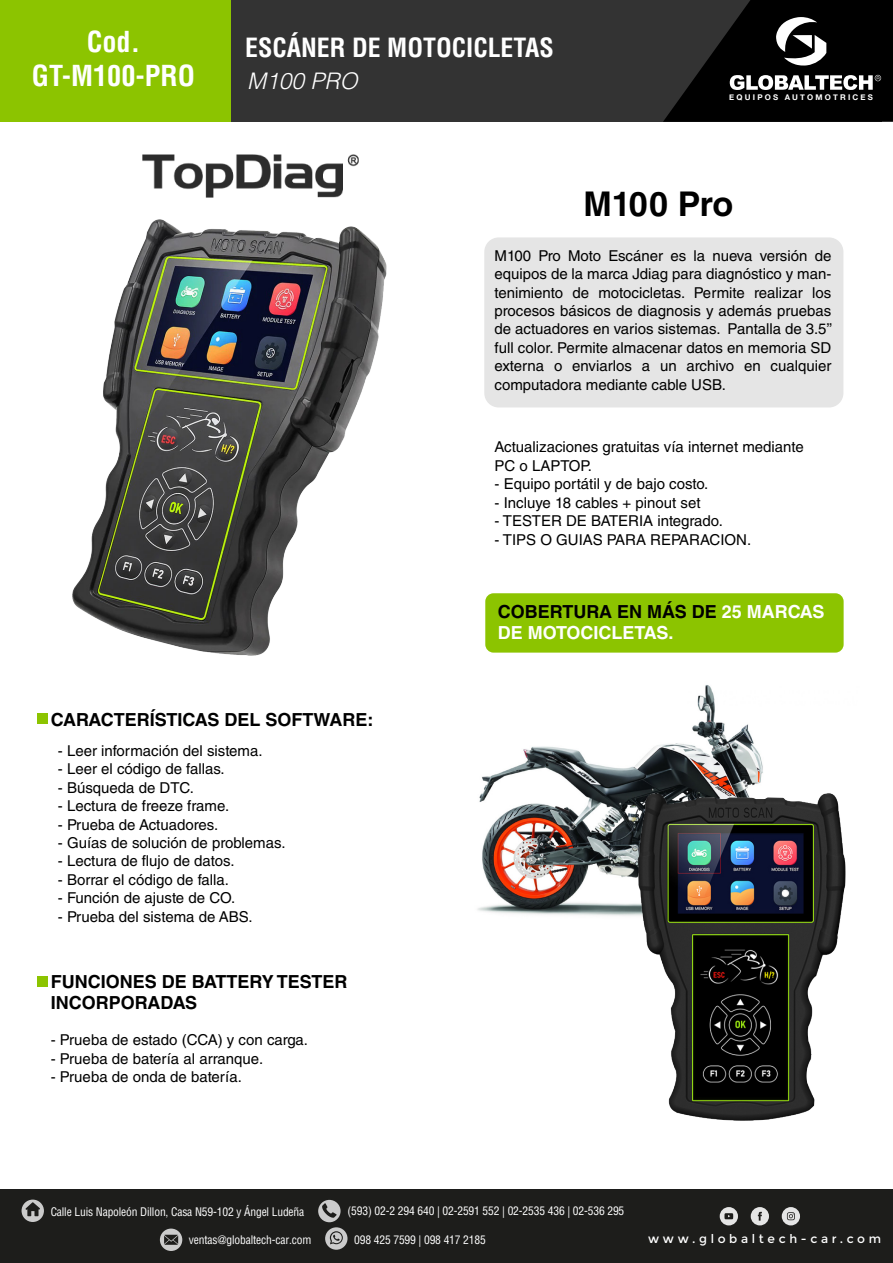
<style>
.page{position:relative;width:893px;height:1263px;background:#fff}
.page>*{position:absolute;margin:0;border:0;box-sizing:border-box;transform-origin:0 0}
.t1{font:700 34.05px "Helvetica LT Std";letter-spacing:-.02em;color:#000}
.t2{font:700 condensed 28.2px/33.9px "Helvetica LT Std";color:#fff;text-align:center}
.t3{font:700 condensed 25.8px "Helvetica LT Std";color:#fff}
.t4{font:italic 300 22.8px "Helvetica LT Std";color:#fff}
.t5{font:700 18px/21px "Helvetica LT Std";color:#000}
.t6{font:700 18px/21px "Helvetica LT Std";color:#fff}
.t7{font:15px/18.5px "Helvetica LT Std";color:#000;text-align:justify}
.t8{font:12.15px "Montserrat";letter-spacing:.3em;color:#fff}
.t9{font:condensed 11.55px "Helvetica LT Std";letter-spacing:-.015em;color:#fff}
.t10{font:700 7.8px "Helvetica Neue";color:#fff}
.s1{color:#000}
</style>
<div class="page">
<div style="left:484px;top:237px;width:359px;height:170px;background:#e5e5e5;border-radius:14px"></div>
<img style="left:477px;top:685px;width:286px;height:231px">
<img style="left:615px;top:772px;width:231px;height:349px">
<div style="left:0;top:0;width:231px;height:122px;background:#8cc400"></div>
<div style="left:231px;top:0;width:651px;height:122px;background:#333"></div>
<div style="left:0;top:1189px;width:893px;height:74px;background:#1d1d1b"></div>
<div style="left:22px;top:1199px;width:22px;height:23px;background:#cbcbcb;border-radius:50%"></div>
<svg style="left:160px;top:1228px;width:22px;height:23px"></svg>
<div style="left:325px;top:1227px;width:22px;height:23px;background:#cbcbcb;border-radius:50%"></div>
<div style="left:318px;top:1200px;width:23px;height:22px;background:#cbcbcb;border-radius:50%"></div>
<svg style="left:25px;top:1202px;width:15px;height:14px"></svg>
<svg style="left:164px;top:1235px;width:14px;height:10px"></svg>
<svg style="left:322px;top:1203px;width:15px;height:15px"></svg>
<svg style="left:330px;top:1231px;width:13px;height:13px"></svg>
<svg style="left:751px;top:1207px;width:18px;height:18px"></svg>
<svg style="left:720px;top:1207px;width:18px;height:18px"></svg>
<svg style="left:782px;top:1207px;width:18px;height:18px"></svg>
<svg style="left:663px;top:0;width:230px;height:122px"></svg>
<img style="left:142px;top:154px;width:217px;height:44px">
<img style="left:72px;top:219px;width:315px;height:437px">
<div style="left:485px;top:593px;width:359px;height:60px;background:#8cc400;border-radius:8px"></div>
<div style="left:37px;top:714px;width:11px;height:10px;background:#8cc400"></div>
<div style="left:37px;top:976px;width:11px;height:11px;background:#8cc400"></div>
<h2 class="t2" style="left:32px;top:25px;width:165px">Cod.<br>GT-M100-PRO</h2>
<h3 class="t3" style="left:245px;top:31px;width:310px">ESCÁNER DE MOTOCICLETAS</h3>
<h3 class="t4" style="left:247px;top:66px;width:112px">M100 PRO</h3>
<p class="t10" style="left:729px;top:93px;width:145px">E Q U I P O S A U T O M O T R I C E S</p>
<h1 class="t1" style="left:583px;top:183px;width:151px">M100 Pro</h1>
<p class="t7" style="left:495px;top:246px;width:339px">M100 Pro Moto Escáner es la nueva versión de equipos de la marca Jdiag para diagnóstico y man&shy;tenimiento de motocicletas. Permite realizar los procesos básicos de diagnosis y además pruebas de actuadores en varios sistemas. Pantalla de 3.5’’ full color. Permite almacenar datos en memoria SD externa o enviarlos a un archivo en cualquier computadora mediante cable USB.</p>
<p class="t7" style="left:495px;top:438px;width:311px">Actualizaciones gratuitas vía internet mediante<br>PC o LAPTOP.</p>
<p class="t7" style="left:495px;top:475px;width:215px">- Equipo portátil y de bajo costo.</p>
<p class="t7" style="left:495px;top:493px;width:207px">- Incluye 18 cables + pinout set</p>
<p class="t7" style="left:495px;top:512px;width:230px">- TESTER DE BATERIA integrado.</p>
<p class="t7" style="left:495px;top:530px;width:258px">- TIPS O GUIAS PARA REPARACION.</p>
<p class="t5" style="left:51px;top:708px;width:324px">CARACTERÍSTICAS DEL SOFTWARE:</p>
<p class="t7" style="left:58px;top:741px;width:206px">- Leer información del sistema.</p>
<p class="t7" style="left:58px;top:760px;width:168px">- Leer el código de fallas.</p>
<p class="t7" style="left:58px;top:778px;width:138px">- Búsqueda de DTC.</p>
<p class="t7" style="left:58px;top:796px;width:173px">- Lectura de freeze frame.</p>
<p class="t7" style="left:58px;top:815px;width:162px">- Prueba de Actuadores.</p>
<p class="t7" style="left:58px;top:833px;width:229px">- Guías de solución de problemas.</p>
<p class="t7" style="left:58px;top:852px;width:178px">- Lectura de flujo de datos.</p>
<p class="t7" style="left:58px;top:870px;width:173px">- Borrar el código de falla.</p>
<p class="t7" style="left:58px;top:889px;width:179px">- Función de ajuste de CO.</p>
<p class="t7" style="left:58px;top:907px;width:196px">- Prueba del sistema de ABS.</p>
<p class="t5" style="left:51px;top:971px;width:298px">FUNCIONES DE BATTERY TESTER<br>INCORPORADAS</p>
<p class="t7" style="left:51px;top:1031px;width:259px">- Prueba de estado (CCA) y con carga.</p>
<p class="t7" style="left:51px;top:1049px;width:214px">- Prueba de batería al arranque.</p>
<p class="t7" style="left:51px;top:1068px;width:193px">- Prueba de onda de batería.</p>
<p class="t6" style="left:498px;top:601px;width:328px"><span class="s1">COBERTURA EN MÁS DE</span> 25 MARCAS<br>DE MOTOCICLETAS.</p>
<p class="t9" style="left:51px;top:1204px;width:255px">Calle Luis Napoleón Dillon, Casa N59-102 y Ángel Ludeña</p>
<p class="t9" style="left:348px;top:1204px;width:278px">(593) 02-2 294 640 | 02-2591 552 | 02-2535 436 | 02-536 295</p>
<p class="t9" style="left:189px;top:1232px;width:124px">ventas@globaltech-car.com</p>
<p class="t9" style="left:354px;top:1232px;width:133px">098 425 7599 | 098 417 2185</p>
<p class="t8" style="left:648px;top:1232px;width:234px">www.globaltech-car.com</p>
</div>
